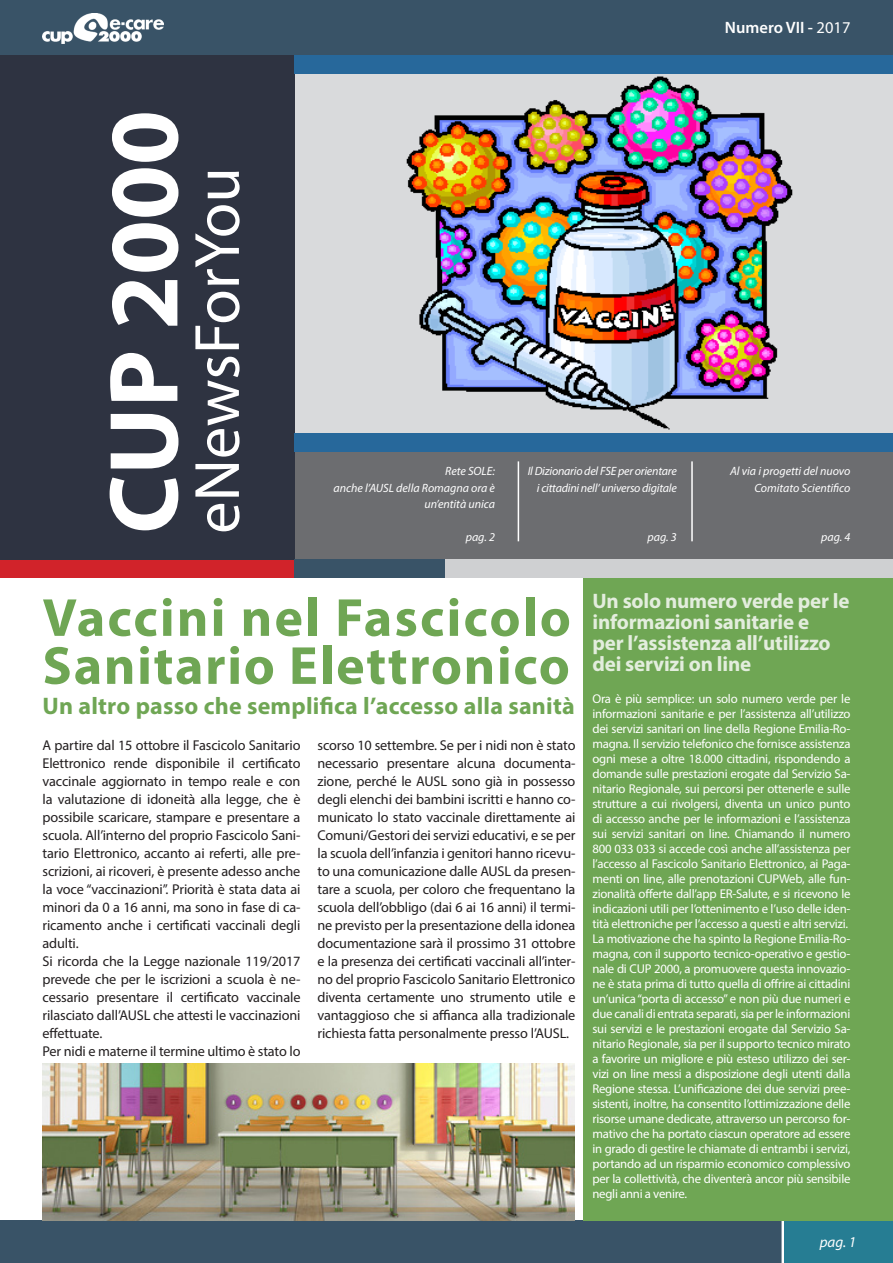
<style>
.page{position:relative;width:893px;height:1263px;background:#fff}
.page>*{position:absolute;margin:0;border:0;box-sizing:border-box;transform-origin:0 0}
.t1{font:700 99px "Myriad Pro";color:#fff}
.t2{font:64.5px "Myriad Pro";color:#fff}
.t3{font:700 54px/48px "Myriad Pro";letter-spacing:.03em;color:#6fa654}
.t4{font:700 24px "Myriad Pro";letter-spacing:.01em;color:#6fa654}
.t5{font:700 21px/21px "Myriad Pro";letter-spacing:-.01em;color:#e3eddd}
.t6{font:600 16.5px "Myriad Pro";color:#fff}
.t7{font:italic 15px "Myriad Pro";color:#fff}
.t8{font:14.25px/18px "Myriad Pro";letter-spacing:-.01em;color:#231f20;text-align:justify}
.t9{font:12.75px/15px "Myriad Pro";letter-spacing:-.02em;color:#fff;text-align:justify}
.t10{font:italic 12px/16.5px "Myriad Pro";letter-spacing:-.005em;color:#fff;text-align:right}
.s1{font-weight:400}
</style>
<div class="page">
<div style="left:0;top:0;width:893px;height:55px;background:#395367"></div>
<div style="left:0;top:1220px;width:893px;height:43px;background:#395367"></div>
<img style="left:43px;top:14px;width:121px;height:30px">
<hr style="left:781px;top:1220px;width:3px;height:43px;background:#fff">
<div style="left:784px;top:1220px;width:109px;height:43px;background:#267d93"></div>
<div style="left:294px;top:73px;width:599px;height:360px;background:#d9dadc"></div>
<img style="left:404px;top:73px;width:391px;height:357px">
<div style="left:584px;top:577px;width:309px;height:643px;background:#6fa654"></div>
<div style="left:295px;top:451px;width:598px;height:108px;background:#6c6d70"></div>
<div style="left:0;top:559px;width:295px;height:18px;background:#d1232a"></div>
<div style="left:445px;top:559px;width:448px;height:18px;background:#cfd0d2"></div>
<div style="left:0;top:55px;width:295px;height:504px;background:#2e3341"></div>
<div style="left:295px;top:559px;width:150px;height:18px;background:#395367"></div>
<hr style="left:691px;top:461px;width:2px;height:80px;background:#fff">
<hr style="left:518px;top:461px;width:1px;height:80px;background:#fff">
<div style="left:294px;top:55px;width:599px;height:18px;background:#27689b"></div>
<div style="left:295px;top:433px;width:598px;height:18px;background:#27689b"></div>
<img style="left:43px;top:1063px;width:532px;height:157px">
<p class="t1" style="left:79px;top:534px;width:425px;rotate:-90deg">CUP 2000</p>
<p class="t2" style="left:177px;top:534px;width:368px;rotate:-90deg">eNewsForYou</p>
<p class="t6" style="left:725px;top:17px;width:127px">Numero VII - <span class="s1">2017</span></p>
<p class="t10" style="left:445px;top:463px;width:51px">Rete SOLE:</p>
<p class="t10" style="left:333px;top:479px;width:163px">anche l’AUSL della Romagna ora è un’entità unica</p>
<p class="t10" style="left:466px;top:529px;width:31px">pag. 2</p>
<p class="t10" style="left:528px;top:463px;width:151px">Il Dizionario del FSE per orientare</p>
<p class="t10" style="left:537px;top:479px;width:141px">i cittadini nell’ universo digitale</p>
<p class="t10" style="left:648px;top:529px;width:31px">pag. 3</p>
<p class="t10" style="left:730px;top:463px;width:122px">Al via i progetti del nuovo<br>Comitato Scientifico</p>
<p class="t10" style="left:821px;top:529px;width:31px">pag. 4</p>
<p class="t3" style="left:43px;top:592px;width:530px">Vaccini nel Fascicolo<br>Sanitario Elettronico</p>
<p class="t4" style="left:43px;top:690px;width:534px">Un altro passo che semplifica l’accesso alla sanità</p>
<p class="t8" style="left:43px;top:736px;width:259px">A partire dal 15 ottobre il Fascicolo Sanitario Elettronico rende disponibile il certificato vaccinale aggiornato in tempo reale e con la valutazione di idoneità alla legge, che è possibile scaricare, stampare e presentare a scuola. All’interno del proprio Fascicolo Sani&shy;tario Elettronico, accanto ai referti, alle pre&shy;scrizioni, ai ricoveri, è presente adesso anche la voce “vaccinazioni”. Priorità è stata data ai minori da 0 a 16 anni, ma sono in fase di ca&shy;ricamento anche i certificati vaccinali degli adulti.</p>
<p class="t8" style="left:43px;top:952px;width:259px">Si ricorda che la Legge nazionale 119/2017 prevede che per le iscrizioni a scuola è ne&shy;cessario presentare il certificato vaccinale rilasciato dall’AUSL che attesti le vaccinazioni effettuate.</p>
<p class="t8" style="left:43px;top:1042px;width:259px">Per nidi e materne il termine ultimo è stato lo</p>
<p class="t8" style="left:317px;top:736px;width:259px">scorso 10 settembre. Se per i nidi non è stato necessario presentare alcuna documenta&shy;zione, perché le AUSL sono già in possesso degli elenchi dei bambini iscritti e hanno co&shy;municato lo stato vaccinale direttamente ai Comuni/Gestori dei servizi educativi, e se per la scuola dell’infanzia i genitori hanno ricevu&shy;to una comunicazione dalle AUSL da presen&shy;tare a scuola, per coloro che frequentano la scuola dell’obbligo (dai 6 ai 16 anni) il termi&shy;ne previsto per la presentazione della idonea documentazione sarà il prossimo 31 ottobre e la presenza dei certificati vaccinali all’inter&shy;no del proprio Fascicolo Sanitario Elettronico diventa certamente uno strumento utile e vantaggioso che si affianca alla tradizionale richiesta fatta personalmente presso l’AUSL.</p>
<p class="t5" style="left:592px;top:589px;width:258px">Un solo numero verde per le informazioni sanitarie e</p>
<p class="t5" style="left:592px;top:631px;width:240px">per l’assistenza all’utilizzo dei servizi on line</p>
<p class="t9" style="left:592px;top:691px;width:259px">Ora è più semplice: un solo numero verde per le informazioni sanitarie e per l’assistenza all’utilizzo dei servizi sanitari on line della Regione Emilia-Ro&shy;magna. Il servizio telefonico che fornisce assistenza ogni mese a oltre 18.000 cittadini, rispondendo a domande sulle prestazioni erogate dal Servizio Sa&shy;nitario Regionale, sui percorsi per ottenerle e sulle strutture a cui rivolgersi, diventa un unico punto di accesso anche per le informazioni e l’assistenza sui servizi sanitari on line. Chiamando il numero 800 033 033 si accede così anche all’assistenza per l’accesso al Fascicolo Sanitario Elettronico, ai Paga&shy;menti on line, alle prenotazioni CUPWeb, alle fun&shy;zionalità offerte dall’app ER-Salute, e si ricevono le indicazioni utili per l’ottenimento e l’uso delle iden&shy;tità elettroniche per l’accesso a questi e altri servizi.</p>
<p class="t9" style="left:592px;top:931px;width:259px">La motivazione che ha spinto la Regione Emilia-Ro&shy;magna, con il supporto tecnico-operativo e gestio&shy;nale di CUP 2000, a promuovere questa innovazio&shy;ne è stata prima di tutto quella di offrire ai cittadini un’unica “porta di accesso” e non più due numeri e due canali di entrata separati, sia per le informazioni sui servizi e le prestazioni erogate dal Servizio Sa&shy;nitario Regionale, sia per il supporto tecnico mirato a favorire un migliore e più esteso utilizzo dei ser&shy;vizi on line messi a disposizione degli utenti dalla Regione stessa. L’unificazione dei due servizi pree&shy;sistenti, inoltre, ha consentito l’ottimizzazione delle risorse umane dedicate, attraverso un percorso for&shy;mativo che ha portato ciascun operatore ad essere in grado di gestire le chiamate di entrambi i servizi, portando ad un risparmio economico complessivo per la collettività, che diventerà ancor più sensibile negli anni a venire.</p>
<p class="t7" style="left:820px;top:1233px;width:38px">pag. 1</p>
</div>
